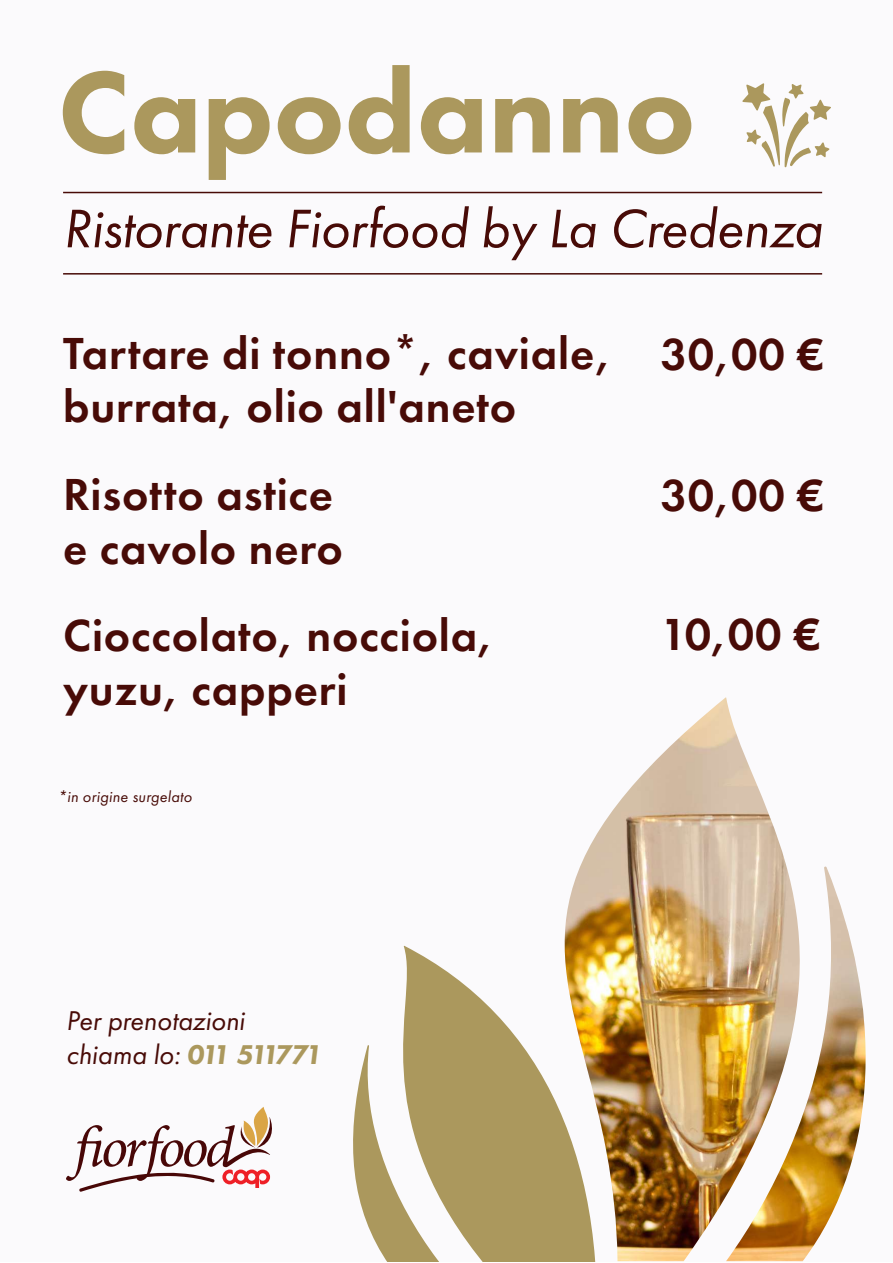
<style>
.page{position:relative;width:893px;height:1263px;background:#fff}
.page>*{position:absolute;margin:0;border:0;box-sizing:border-box;transform-origin:0 0}
.t1{font:800 119.85px "Futura PT";color:#ab985d}
.t2{font:italic 56.25px "Futura PT";letter-spacing:-.01em;color:#480b07}
.t3{font:600 46.5px/53.4px "Futura PT";letter-spacing:.015em;color:#480b07}
.t4{font:italic 28.2px/33.8px "Futura PT";color:#480b07}
.t5{font:italic 16.05px "Futura PT";letter-spacing:.015em;color:#480b07}
.s1{font-weight:800;color:#ab985d}
</style>
<div class="page">
<div style="left:0;top:0;width:893px;height:1261px;background:#fbfafc"></div>
<hr style="left:63px;top:192px;width:759px;height:1px;background:#480b07">
<hr style="left:63px;top:273px;width:759px;height:2px;background:#480b07">
<img style="left:564px;top:697px;width:302px;height:564px">
<svg style="left:353px;top:946px;width:258px;height:315px;fill:#ab985d"></svg>
<svg style="left:66px;top:1107px;width:206px;height:85px"></svg>
<svg style="left:742px;top:83px;width:89px;height:84px"></svg>
<h1 class="t1" style="left:58px;top:38px;width:639px">Capodanno</h1>
<p class="t2" style="left:63px;top:195px;width:761px">Ristorante Fiorfood by La Credenza</p>
<p class="t3" style="left:63px;top:326px;width:550px">Tartare di tonno*, caviale, burrata, olio all'aneto</p>
<p class="t3" style="left:63px;top:467px;width:281px">Risotto astice e cavolo nero</p>
<p class="t3" style="left:63px;top:609px;width:432px">Cioccolato, nocciola, yuzu, capperi</p>
<p class="t5" style="left:58px;top:787px;width:136px">*in origine surgelato</p>
<p class="t3" style="left:661px;top:327px;width:165px">30,00 €</p>
<p class="t3" style="left:661px;top:468px;width:165px">30,00 €</p>
<p class="t3" style="left:661px;top:607px;width:161px">10,00 €</p>
<p class="t4" style="left:66px;top:1003px;width:257px">Per prenotazioni chiama lo: <span class="s1">011 511771</span></p>
</div>
